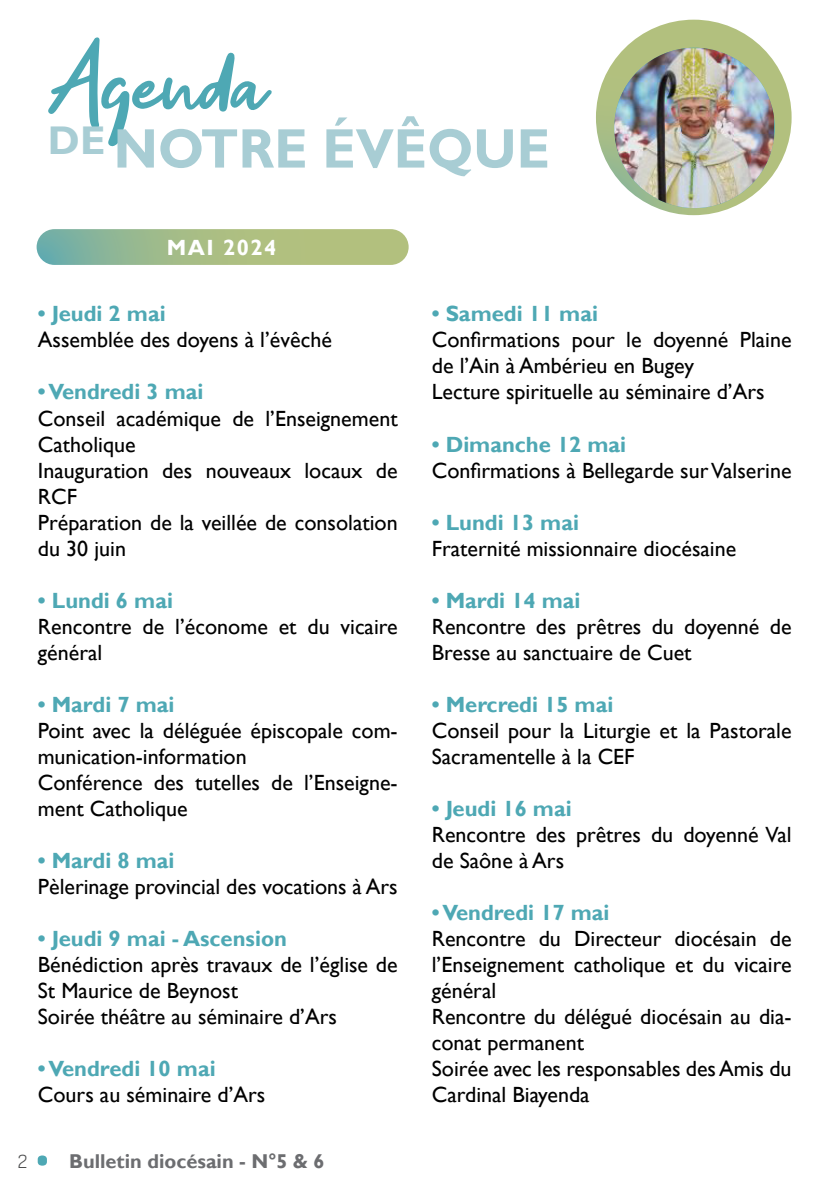
<style>
.page{position:relative;width:840px;height:1191px;background:#fff}
.page>*{position:absolute;margin:0;border:0;box-sizing:border-box;transform-origin:0 0}
.t1{font:120.6px "Get Show";color:#4ea8b4}
.t2{font:700 56px "Gill Sans";color:#a8cdd4;scale:.94 1}
.Intertitre_orange{font:22px/26px "Gill Sans";color:#000}
.Intertitre_orange-2{font:700 22px "Gill Sans";color:#4ea8b4}
._2_Agenda{font:700 22px "Gill Sans";letter-spacing:.07em;color:#fff}
.t3{font:700 20px "Gill Sans";color:#6c6d70}
.s1{font-family:"Sofia Sans";font-weight:300;color:#4b4c4d}
.s2{font-family:"Sofia Sans";font-weight:300;font-size:72px;color:#4ea8b4}
</style>
<div class="page">
<svg style="left:595px;top:20px;width:196px;height:195px;background:#b0c082"></svg>
<svg style="left:37px;top:229px;width:371px;height:36px;background:#a1bb89"></svg>
<img style="left:614px;top:48px;width:159px;height:160px">
<p class="t1" style="left:48px;top:16px;width:220px">Agenda</p>
<p class="t2" style="left:48px;top:115px;width:535px"><sup>DE</sup> NOTRE ÉVÊQUE</p>
<p class="_2_Agenda" style="left:167px;top:234px;width:111px">MAI 2024</p>
<p class="Intertitre_orange-2" style="left:38px;top:301px;width:129px">• Jeudi 2 mai</p>
<p class="Intertitre_orange" style="left:38px;top:327px;width:295px">Assemblée des doyens à l’évêché</p>
<p class="Intertitre_orange-2" style="left:38px;top:379px;width:167px">• Vendredi 3 mai</p>
<p class="Intertitre_orange" style="left:38px;top:405px;width:361px">Conseil académique de l’Enseignement<br>Catholique</p>
<p class="Intertitre_orange" style="left:38px;top:457px;width:361px">Inauguration des nouveaux locaux de<br>RCF</p>
<p class="Intertitre_orange" style="left:38px;top:509px;width:361px">Préparation de la veillée de consolation du 30 juin</p>
<p class="Intertitre_orange-2" style="left:38px;top:587px;width:136px">• Lundi 6 mai</p>
<p class="Intertitre_orange" style="left:38px;top:613px;width:361px">Rencontre de l’économe et du vicaire général</p>
<p class="Intertitre_orange-2" style="left:38px;top:691px;width:138px">• Mardi 7 mai</p>
<p class="Intertitre_orange" style="left:38px;top:717px;width:361px">Point avec la déléguée épiscopale com&shy;munication-information</p>
<p class="Intertitre_orange" style="left:38px;top:769px;width:361px">Conférence des tutelles de l’Enseigne&shy;ment Catholique</p>
<p class="Intertitre_orange-2" style="left:38px;top:847px;width:138px">• Mardi 8 mai</p>
<p class="Intertitre_orange" style="left:38px;top:873px;width:361px">Pèlerinage provincial des vocations à Ars</p>
<p class="Intertitre_orange-2" style="left:38px;top:925px;width:250px">• Jeudi 9 mai - Ascension</p>
<p class="Intertitre_orange" style="left:38px;top:951px;width:361px">Bénédiction après travaux de l’église de<br>St Maurice de Beynost</p>
<p class="Intertitre_orange" style="left:38px;top:1003px;width:300px">Soirée théâtre au séminaire d’Ars</p>
<p class="Intertitre_orange-2" style="left:38px;top:1055px;width:179px">• Vendredi 10 mai</p>
<p class="Intertitre_orange" style="left:38px;top:1081px;width:229px">Cours au séminaire d’Ars</p>
<p class="t3" style="left:17px;top:1149px;width:309px"><span class="s1">2</span> <span class="s2">•</span> Bulletin diocésain - N°5 &amp; 6</p>
<p class="Intertitre_orange-2" style="left:431px;top:301px;width:168px">• Samedi 11 mai</p>
<p class="Intertitre_orange" style="left:431px;top:327px;width:361px">Confirmations pour le doyenné Plaine de l’Ain à Ambérieu en Bugey</p>
<p class="Intertitre_orange" style="left:431px;top:379px;width:334px">Lecture spirituelle au séminaire d’Ars</p>
<p class="Intertitre_orange-2" style="left:431px;top:431px;width:196px">• Dimanche 12 mai</p>
<p class="Intertitre_orange" style="left:431px;top:457px;width:361px">Confirmations à Bellegarde sur Valserine</p>
<p class="Intertitre_orange-2" style="left:431px;top:509px;width:149px">• Lundi 13 mai</p>
<p class="Intertitre_orange" style="left:431px;top:535px;width:306px">Fraternité missionnaire diocésaine</p>
<p class="Intertitre_orange-2" style="left:431px;top:587px;width:150px">• Mardi 14 mai</p>
<p class="Intertitre_orange" style="left:431px;top:613px;width:361px">Rencontre des prêtres du doyenné de<br>Bresse au sanctuaire de Cuet</p>
<p class="Intertitre_orange-2" style="left:431px;top:691px;width:183px">• Mercredi 15 mai</p>
<p class="Intertitre_orange" style="left:431px;top:717px;width:361px">Conseil pour la Liturgie et la Pastorale<br>Sacramentelle à la CEF</p>
<p class="Intertitre_orange-2" style="left:431px;top:795px;width:141px">• Jeudi 16 mai</p>
<p class="Intertitre_orange" style="left:431px;top:821px;width:361px">Rencontre des prêtres du doyenné Val de Saône à Ars</p>
<p class="Intertitre_orange-2" style="left:431px;top:899px;width:179px">• Vendredi 17 mai</p>
<p class="Intertitre_orange" style="left:431px;top:925px;width:361px;text-align:justify">Rencontre du Directeur diocésain de l’Enseignement catholique et du vicaire général</p>
<p class="Intertitre_orange" style="left:431px;top:1003px;width:361px">Rencontre du délégué diocésain au dia&shy;conat permanent</p>
<p class="Intertitre_orange" style="left:431px;top:1055px;width:361px">Soirée avec les responsables des Amis du<br>Cardinal Biayenda</p>
</div>
